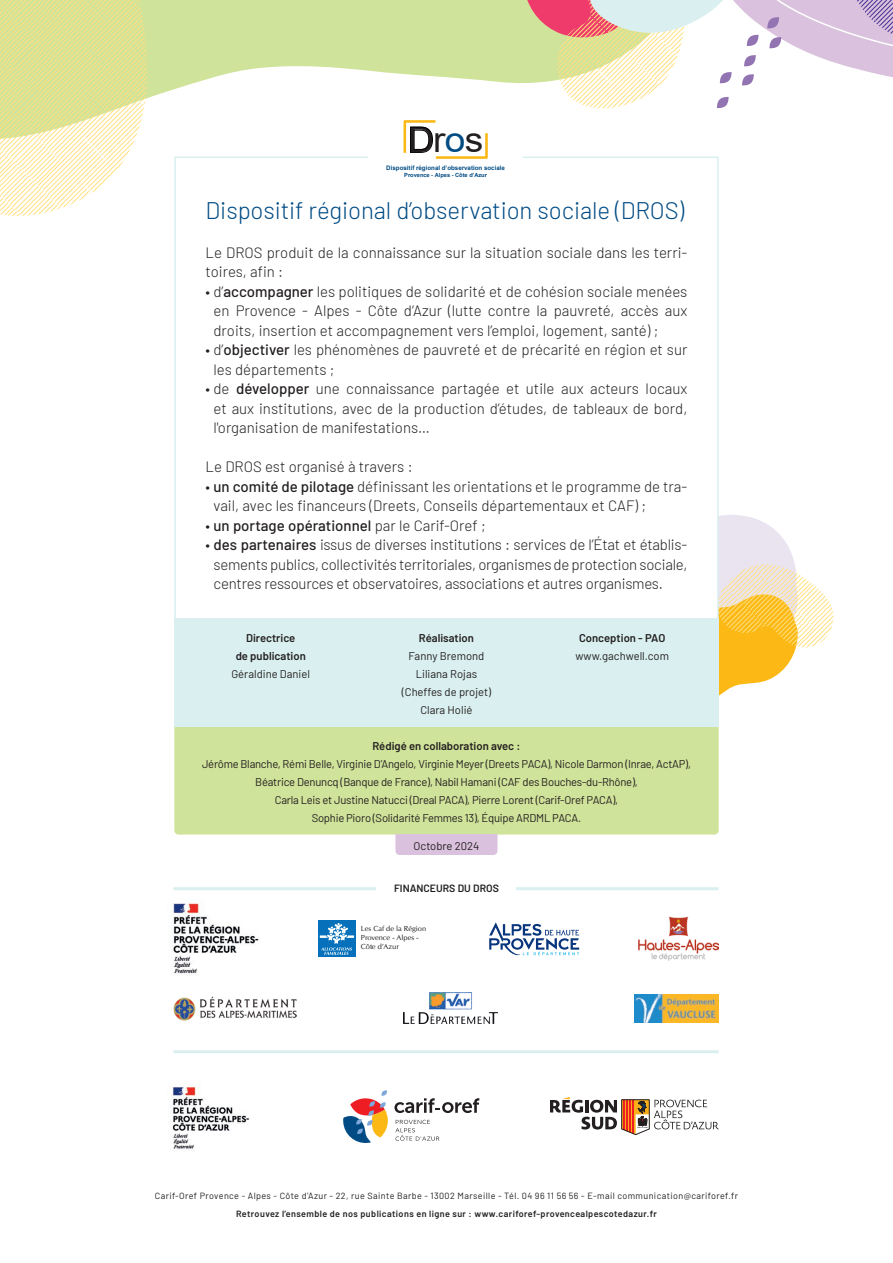
<style>
.page{position:relative;width:893px;height:1263px;background:#fff}
.page>*{position:absolute;margin:0;border:0;box-sizing:border-box;transform-origin:0 0}
.t1{font:35.25px "Arial";color:#231f20;scale:1.05 1}
.t2{font:300 24px "Barlow";letter-spacing:-.005em;color:#004b84}
.t3{font:300 15px/19.5px "Barlow";color:#231f20}
.t4{font:500 15px "Barlow";color:#231f20}
.t5{font:11.25px/18px "Barlow";letter-spacing:-.02em;color:#231f20;text-align:center}
.t6{font:11.25px/18px "Barlow";color:#231f20;text-align:center}
.t7{font:600 11.25px/18px "Barlow";color:#231f20;text-align:center}
.t8{font:600 10.5px "Barlow";color:#231f20}
.t9{font:9px "Barlow";letter-spacing:.045em;color:#231f20}
.t10{font:600 9px "Barlow";letter-spacing:.045em;color:#231f20}
.t11{font:7.35px/8.9px "URW Classico";color:#231f20}
.t12{font:700 6.15px "Arial";color:#004b84}
.t13{font:700 5.7px "Arial";color:#004b84}
.s1{color:#004b84}
.s2{color:#013979}
.s3{font-weight:500}
.s4{font-weight:300}
</style>
<div class="page">
<svg style="left:150px;top:0;width:369px;height:97px;fill:#d0e39a"></svg>
<svg style="left:0;top:0;width:150px;height:216px"></svg>
<svg style="left:519px;top:0;width:374px;height:109px"></svg>
<svg style="left:489px;top:922px;width:90px;height:33px"></svg>
<img style="left:404px;top:993px;width:93px;height:31px">
<img style="left:634px;top:994px;width:85px;height:28px">
<img style="left:639px;top:917px;width:80px;height:43px">
<img style="left:173px;top:996px;width:124px;height:24px">
<svg style="left:550px;top:1097px;width:169px;height:38px"></svg>
<svg style="left:394px;top:1098px;width:85px;height:15px"></svg>
<svg style="left:395px;top:1120px;width:44px;height:21px"></svg>
<svg style="left:343px;top:1090px;width:45px;height:53px"></svg>
<img style="left:172px;top:1087px;width:78px;height:62px">
<img style="left:173px;top:903px;width:86px;height:73px">
<div style="left:318px;top:920px;width:38px;height:37px;background:#0671ba"></div>
<svg style="left:320px;top:923px;width:34px;height:32px"></svg>
<svg style="left:719px;top:515px;width:76px;height:49px;fill:#eae4f1"></svg>
<svg style="left:719px;top:564px;width:115px;height:132px"></svg>
<div style="left:174px;top:727px;width:545px;height:107px;background:#d0e39a"></div>
<div style="left:174px;top:618px;width:545px;height:109px;background:#daefef"></div>
<div style="left:395px;top:834px;width:102px;height:21px;background:#dac1dd"></div>
<svg style="left:403px;top:120px;width:85px;height:39px"></svg>
<hr style="left:173px;top:1050px;width:546px;height:3px;background:#daefef">
<hr style="left:173px;top:887px;width:546px;height:3px;background:#daefef">
<div style="left:377px;top:881px;width:139px;height:11px;background:#fff"></div>
<h1 class="t1" style="left:408px;top:116px;width:74px">Dr<span class="s1">o</span>s</h1>
<p class="t12" style="left:386px;top:163px;width:120px">Dispositif régional d’observation sociale</p>
<p class="t13" style="left:404px;top:171px;width:84px">Provence - Alpes - Côte d’Azu<span class="s2">r</span></p>
<h2 class="t2" style="left:206px;top:193px;width:480px">Dispositif régional d’observation sociale (DROS)</h2>
<p class="t3" style="left:206px;top:242px;width:483px">Le DROS produit de la connaissance sur la situation sociale dans les terri&shy;toires, afin :</p>
<p class="t3" style="left:213px;top:281px;width:475px;text-align:justify;text-indent:-8px">• d’<span class="s3">accompagner</span> les politiques de solidarité et de cohésion sociale menées en Provence - Alpes - Côte d’Azur (lutte contre la pauvreté, accès aux droits, insertion et accompagnement vers l’emploi, logement, santé) ;</p>
<p class="t3" style="left:213px;top:339px;width:475px;text-indent:-8px">• d’<span class="s3">objectiver</span> les phénomènes de pauvreté et de précarité en région et sur les départements ;</p>
<p class="t3" style="left:213px;top:378px;width:475px;text-align:justify;text-indent:-8px">• de <span class="s3">développer</span> une connaissance partagée et utile aux acteurs locaux et aux institutions, avec de la production d’études, de tableaux de bord, l'organisation de manifestations…</p>
<p class="t3" style="left:206px;top:456px;width:209px">Le DROS est organisé à travers :</p>
<p class="t3" style="left:213px;top:476px;width:475px;text-indent:-8px">• <span class="s3">un comité de pilotage</span> définissant les orientations et le programme de tra&shy;vail, avec les financeurs (Dreets, Conseils départementaux et CAF) ;</p>
<p class="t4" style="left:206px;top:515px;width:282px"><span class="s4">•</span> un portage opérationnel <span class="s4">par le Carif-Oref ;</span></p>
<p class="t3" style="left:213px;top:534px;width:475px;text-align:justify;text-indent:-8px">• <span class="s3">des partenaires</span> issus de diverses institutions : services de l’État et établis&shy;sements publics, collectivités territoriales, organismes de protection sociale, centres ressources et observatoires, associations et autres organismes.</p>
<p class="t7" style="left:236px;top:628px;width:72px">Directrice<br>de publication</p>
<p class="t6" style="left:231px;top:664px;width:80px">Géraldine Daniel</p>
<p class="t7" style="left:419px;top:628px;width:57px">Réalisation</p>
<p class="t6" style="left:402px;top:646px;width:91px">Fanny Bremond<br>Liliana Rojas (Cheffes de projet)<br>Clara Holié</p>
<p class="t7" style="left:579px;top:628px;width:88px">Conception - PAO</p>
<p class="t6" style="left:575px;top:646px;width:95px">www.gachwell.com</p>
<p class="t7" style="left:372px;top:736px;width:150px">Rédigé en collaboration avec :</p>
<p class="t5" style="left:202px;top:754px;width:490px">Jérôme Blanche, Rémi Belle, Virginie D’Angelo, Virginie Meyer (Dreets PACA), Nicole Darmon (Inrae, ActAP), Béatrice Denuncq (Banque de France), Nabil Hamani (CAF des Bouches-du-Rhône),<br>Carla Leis et Justine Natucci (Dreal PACA), Pierre Lorent (Carif-Oref PACA),<br>Sophie Pioro (Solidarité Femmes 13), Équipe ARDML PACA.</p>
<p class="t6" style="left:413px;top:836px;width:67px">Octobre 2024</p>
<p class="t8" style="left:394px;top:880px;width:106px">FINANCEURS DU DROS</p>
<p class="t11" style="left:361px;top:924px;width:67px">Les Caf de la Région<br>Provence - Alpes -<br>Côte d’Azur</p>
<p class="t9" style="left:155px;top:1189px;width:585px">Carif-Oref Provence - Alpes - Côte d’Azur - 22, rue Sainte Barbe - 13002 Marseille - Tél. 04 96 11 56 56 - E-mail communication@cariforef.fr</p>
<p class="t10" style="left:236px;top:1207px;width:422px">Retrouvez l’ensemble de nos publications en ligne sur : www.cariforef-provencealpescotedazur.fr</p>
</div>
